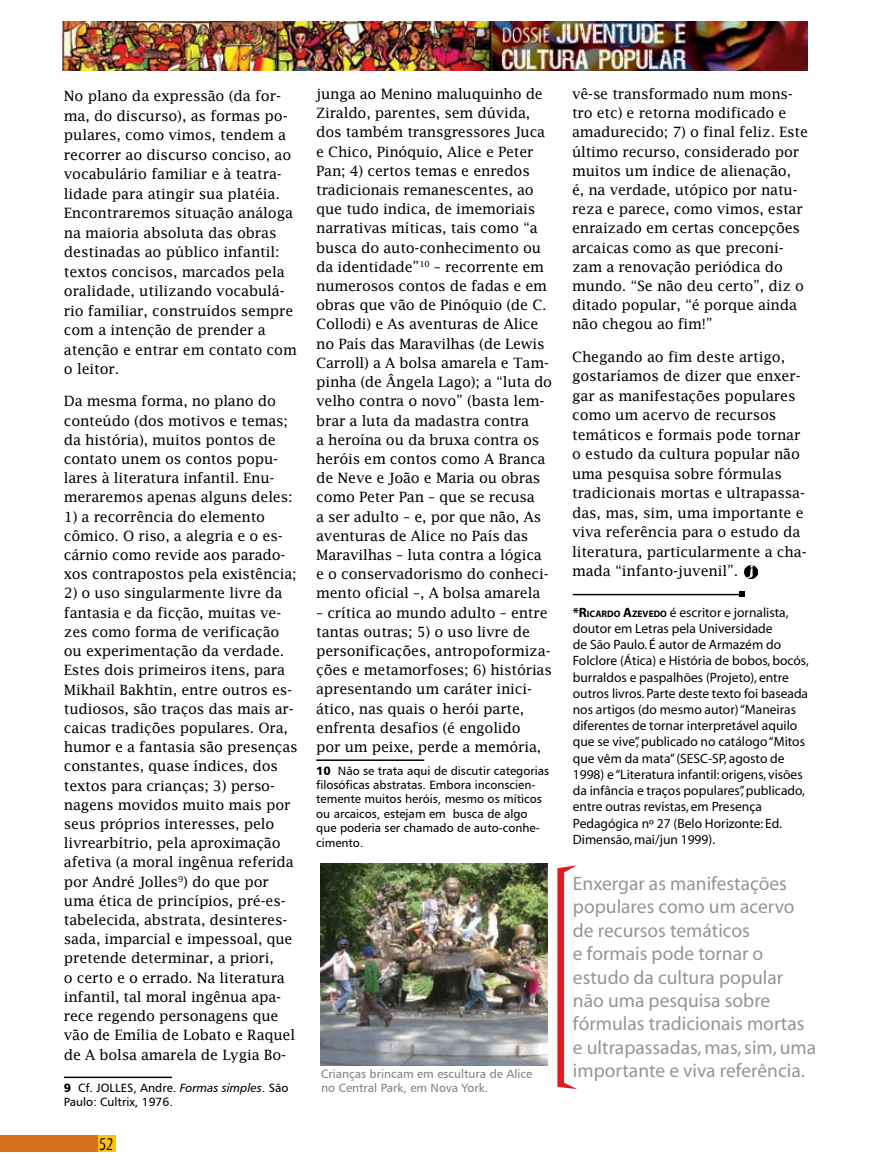
<style>
.page{position:relative;width:872px;height:1170px;background:#fff}
.page>*{position:absolute;margin:0;border:0;box-sizing:border-box;transform-origin:0 0}
.t1{font:19.5px/23.4px "Myriad";color:#939598}
.t2{font:18px "Myriad Tilt";color:#000}
.t3{font:14.25px/19.2px "Lucida Fax";letter-spacing:-.015em;color:#000}
.t4{font:13.5px/16.2px "Myriad";color:#000}
.t5{font:12px/14.4px "Humanist 777 BT Roman B";color:#000}
.t6{font:12px "Humanist 777 BT Roman B";color:#808284}
.s1{font-family:"Humanist 777 BT Italic B"}
.s2{font-family:"Humanist 777 BT Black B"}
.s3{font-weight:700}
.s4{font-weight:700;font-size:9.45px}
</style>
<div class="page">
<div style="left:0;top:1135px;width:98px;height:17px;background:#d9711c"></div>
<div style="left:98px;top:1135px;width:18px;height:17px;background:#ffc20e"></div>
<hr style="left:64px;top:1076px;width:108px;height:1px;background:#000">
<img style="left:63px;top:21px;width:745px;height:49px">
<hr style="left:573px;top:593px;width:171px;height:2px;background:#000">
<svg style="left:739px;top:591px;width:6px;height:6px"></svg>
<svg style="left:744px;top:565px;width:13px;height:13px"></svg>
<hr style="left:316px;top:759px;width:108px;height:1px;background:#000">
<svg style="left:557px;top:865px;width:20px;height:224px"></svg>
<img style="left:320px;top:863px;width:227px;height:201px">
<p class="t3" style="left:64px;top:86px;width:234px">No plano da expressão (da for&shy;ma, do discurso), as formas po&shy;pulares, como vimos, tendem a recorrer ao discurso conciso, ao vocabulário familiar e à teatra&shy;lidade para atingir sua platéia.<br>Encontraremos situação análoga na maioria absoluta das obras destinadas ao público infantil: textos concisos, marcados pela oralidade, utilizando vocabulá&shy;rio familiar, construídos sempre com a intenção de prender a atenção e entrar em contato com o leitor.</p>
<p class="t3" style="left:64px;top:391px;width:230px">Da mesma forma, no plano do conteúdo (dos motivos e temas; da história), muitos pontos de contato unem os contos popu&shy;lares à literatura infantil. Enu&shy;meraremos apenas alguns deles:</p>
<p class="t3" style="left:64px;top:506px;width:234px">1) a recorrência do elemento cômico. O riso, a alegria e o es&shy;cárnio como revide aos parado&shy;xos contrapostos pela existência;</p>
<p class="t3" style="left:64px;top:583px;width:235px">2) o uso singularmente livre da fantasia e da ficção, muitas ve&shy;zes como forma de verificação ou experimentação da verdade.<br>Estes dois primeiros itens, para<br>Mikhail Bakhtin, entre outros es&shy;tudiosos, são traços das mais ar&shy;caicas tradições populares. Ora, humor e a fantasia são presenças constantes, quase índices, dos textos para crianças; 3) perso&shy;nagens movidos muito mais por seus próprios interesses, pelo livre-arbítrio, pela aproximação afetiva (a moral ingênua referida por André Jolles ) do que por uma ética de princípios, pré-es&shy;tabelecida, abstrata, desinteres&shy;sada, imparcial e impessoal, que pretende determinar, a priori,<br>o certo e o errado. Na literatura infantil, tal moral ingênua apa&shy;rece regendo personagens que vão de Emília de Lobato e Raquel de A bolsa amarela de Lygia Bo-</p>
<p class="t5" style="left:64px;top:1080px;width:226px;text-indent:14px">Cf. JOLLES, Andre. <span class="s1">Formas simples</span>. São<br>Paulo: Cultrix, 1976.</p>
<p class="t2" style="left:99px;top:1134px;width:16px">52</p>
<p class="t3" style="left:316px;top:84px;width:237px">junga ao Menino maluquinho de<br>Ziraldo, parentes, sem dúvida, dos também transgressores Juca e Chico, Pinóquio, Alice e Peter<br>Pan; 4) certos temas e enredos tradicionais remanescentes, ao que tudo indica, de imemoriais narrativas míticas, tais como “a busca do auto-conhecimento ou da identidade”<sup>10</sup> – recorrente em numerosos contos de fadas e em obras que vão de Pinóquio (de C.<br>Collodi) e As aventuras de Alice no País das Maravilhas (de Lewis<br>Carroll) a A bolsa amarela e Tam&shy;pinha (de Ângela Lago); a “luta do velho contra o novo” (basta lem&shy;brar a luta da madastra contra<br>a heroína ou da bruxa contra os heróis em contos como A Branca de Neve e João e Maria ou obras como Peter Pan – que se recusa<br>a ser adulto – e, por que não, As aventuras de Alice no País das<br>Maravilhas – luta contra a lógica e o conservadorismo do conheci&shy;mento oficial –, A bolsa amarela</p>
<p class="t3" style="left:316px;top:602px;width:237px">– crítica ao mundo adulto – entre tantas outras; 5) o uso livre de personificações, antropoformiza&shy;ções e metamorfoses; 6) histórias apresentando um caráter inici&shy;ático, nas quais o herói parte, enfrenta desafios (é engolido<br>por um peixe, perde a memória,</p>
<p class="t5" style="left:316px;top:763px;width:234px"><span class="s2">10</span> Não se trata aqui de discutir categorias filosóficas abstratas. Embora inconscien&shy;temente muitos heróis, mesmo os míticos ou arcaicos, estejam em busca de algo que poderia ser chamado de auto-conhe&shy;cimento.</p>
<p class="t3" style="left:572px;top:84px;width:237px">vê-se transformado num mons&shy;tro etc) e retorna modificado e amadurecido; 7) o final feliz. Este último recurso, considerado por muitos um índice de alienação,<br>é, na verdade, utópico por natu&shy;reza e parece, como vimos, estar enraizado em certas concepções arcaicas como as que preconi&shy;zam a renovação periódica do mundo. “Se não deu certo”, diz o ditado popular, “é porque ainda não chegou ao fim!”</p>
<p class="t3" style="left:572px;top:347px;width:236px">Chegando ao fim deste artigo, gostaríamos de dizer que enxer&shy;gar as manifestações populares como um acervo de recursos temáticos e formais pode tornar o estudo da cultura popular não uma pesquisa sobre fórmulas tradicionais mortas e ultrapassa&shy;das, mas, sim, uma importante e viva referência para o estudo da literatura, particularmente a cha&shy;mada “infanto-juvenil”.</p>
<p class="t4" style="left:573px;top:604px;width:237px"><span class="s3">*R</span><span class="s4">ICARDO</span> <span class="s3">A</span><span class="s4">ZEVEDO</span> é escritor e jornalista, doutor em Letras pela Universidade<br>de São Paulo. É autor de Armazém do Folclore (Ática) e História de bobos, bocós, burraldos e paspalhões (Projeto), entre outros livros. Parte deste texto foi baseada nos artigos (do mesmo autor) “Maneiras diferentes de tornar interpretável aquilo que se vive”, publicado no catálogo “Mitos que vêm da mata” (SESC-SP, agosto de 1998) e “Literatura infantil: origens, visões da infância e traços populares”, publicado, entre outras revistas, em Presença Pedagógica nº 27 (Belo Horizonte: Ed.<br>Dimensão, mai/jun 1999).</p>
<h1 class="t1" style="left:573px;top:872px;width:245px">Enxergar as manifestações populares como um acervo de recursos temáticos<br>e formais pode tornar o estudo da cultura popular não uma pesquisa sobre fórmulas tradicionais mortas e ultrapassadas, mas, sim, uma</h1>
<p class="t6" style="left:321px;top:1066px;width:212px">Crianças brincam em escultura de Alice</p>
<h1 class="t1" style="left:573px;top:1059px;width:233px">importante e viva referência.</h1>
<p class="t6" style="left:321px;top:1080px;width:169px">no Central Park, em Nova York.</p>
</div>
